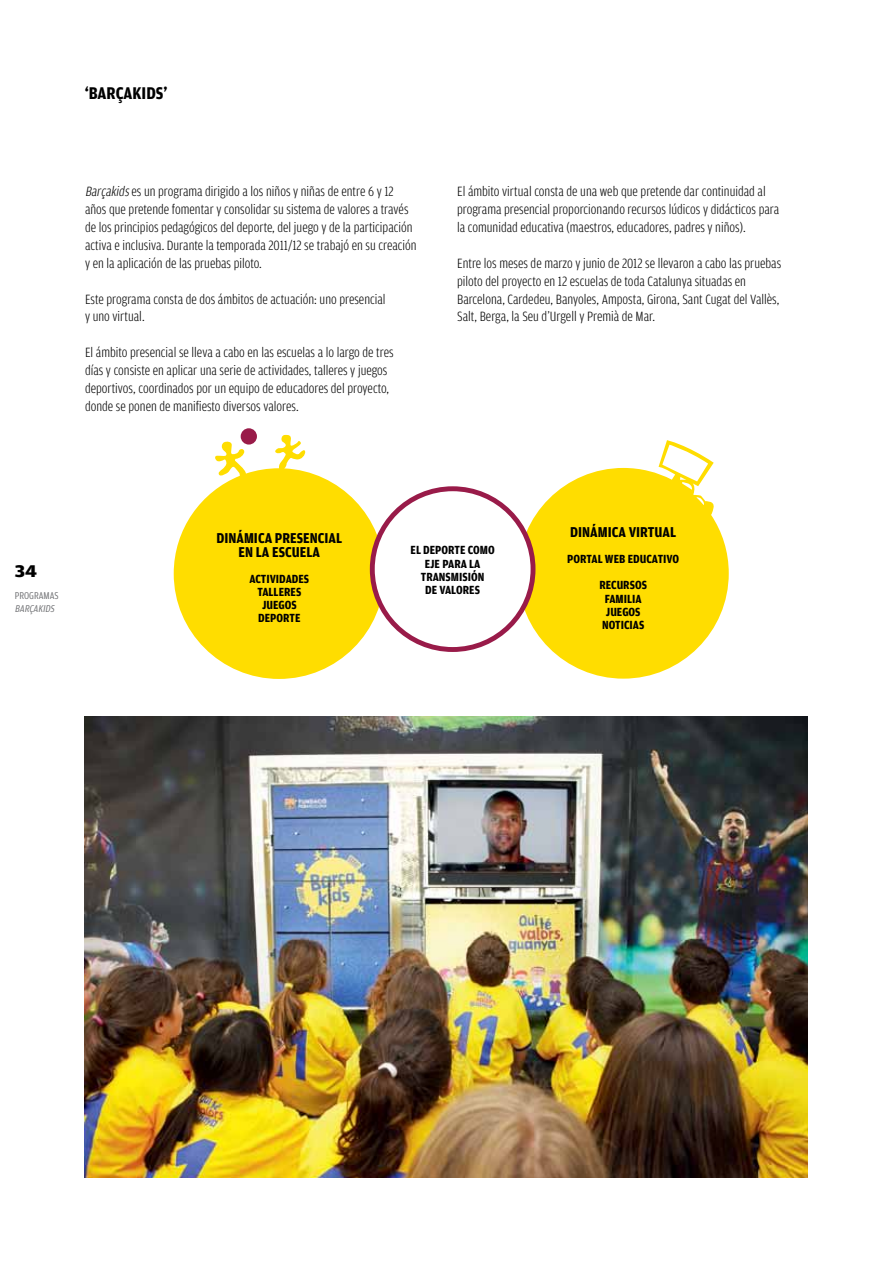
<style>
.page{position:relative;width:893px;height:1263px;background:#fff}
.page>*{position:absolute;margin:0;border:0;box-sizing:border-box;transform-origin:0 0}
.t1{font:700 18px "Amplitude Cond";color:#000}
.t2{font:700 18px "Amplitude Wide";color:#000}
.t3{font:700 15.15px/13.2px "Amplitude Cond";color:#000}
.t4{font:300 14.25px/17.9px "Amplitude Cond";color:#000}
.t5{font:700 12.45px/13.2px "Amplitude Cond";color:#000;text-align:center}
.t6{font:10.5px/13.2px "Amplitude Cond";color:#6d6e71}
.s1{font-style:italic}
</style>
<div class="page">
<svg style="left:174px;top:435px;width:210px;height:244px;fill:#fd0"></svg>
<div style="left:241px;top:428px;width:16px;height:17px;background:#991b49;border-radius:50%"></div>
<svg style="left:518px;top:440px;width:211px;height:239px;fill:#fd0"></svg>
<div style="left:372px;top:489px;width:161px;height:160px;background:#fff;border-radius:50%"></div>
<div style="left:370px;top:486px;width:165px;height:166px;border:5px solid #991b49;border-radius:50%"></div>
<img style="left:84px;top:716px;width:724px;height:462px">
<p class="t1" style="left:85px;top:84px;width:84px">‘BARÇAKIDS’</p>
<p class="t4" style="left:85px;top:183px;width:333px"><span class="s1">Barçakids</span>es un programa dirigido a los niños y niñas de entre 6 y 12 años que pretende fomentar y consolidar su sistema de valores a través de los principios pedagógicos del deporte, del juego y de la participación activa e inclusiva. Durante la temporada 2011/12 se trabajó en su creación y en la aplicación de las pruebas piloto.</p>
<p class="t4" style="left:85px;top:290px;width:302px">Este programa consta de dos ámbitos de actuación: uno presencial y uno virtual.</p>
<p class="t4" style="left:85px;top:344px;width:310px">El ámbito presencial se lleva a cabo en las escuelas a lo largo de tres días y consiste en aplicar una serie de actividades, talleres y juegos deportivos, coordinados por un equipo de educadores del proyecto, donde se ponen de manifiesto diversos valores.</p>
<p class="t4" style="left:457px;top:183px;width:324px">El ámbito virtual consta de una web que pretende dar continuidad al programa presencial proporcionando recursos lúdicos y didácticos para la comunidad educativa (maestros, educadores, padres y niños).</p>
<p class="t4" style="left:457px;top:254px;width:326px">Entre los meses de marzo y junio de 2012 se llevaron a cabo las pruebas piloto del proyecto en 12 escuelas de toda Catalunya situadas en Barcelona, Cardedeu, Banyoles, Amposta, Girona, Sant Cugat del Vallès, Salt, Berga, la Seu d’Urgell y Premià de Mar.</p>
<p class="t2" style="left:15px;top:561px;width:24px">34</p>
<p class="t6" style="left:15px;top:589px;width:45px">PROGRAMAS<br><span class="s1">BARÇAKIDS</span></p>
<p class="t3" style="left:216px;top:532px;width:74px">DI NÁMICA PRESE</p>
<p class="t3" style="left:239px;top:532px;width:93px;text-indent:71px">NCIAL<br>EN LA ESCUELA</p>
<p class="t5" style="left:249px;top:572px;width:61px">ACTIVIDADES<br>TALLERES<br>JUEGOS<br>DEPORTE</p>
<p class="t5" style="left:410px;top:544px;width:86px">EL DEPORTE COMO<br>EJE PARA LA<br>TRANSMISIÓN<br>DE VALORES</p>
<p class="t3" style="left:570px;top:525px;width:67px">DINÁMICA VIRTUAL</p>
<p class="t5" style="left:567px;top:552px;width:13px">PORTAL</p>
<p class="t5" style="left:599px;top:546px;width:81px;line-height:26.4px;text-align:left;text-indent:6px">WEB EDUCATIVO<br>RECURSOS</p>
<p class="t5" style="left:602px;top:592px;width:44px">FAMILIA<br>JUEGOS<br>NOTICIAS</p>
</div>
